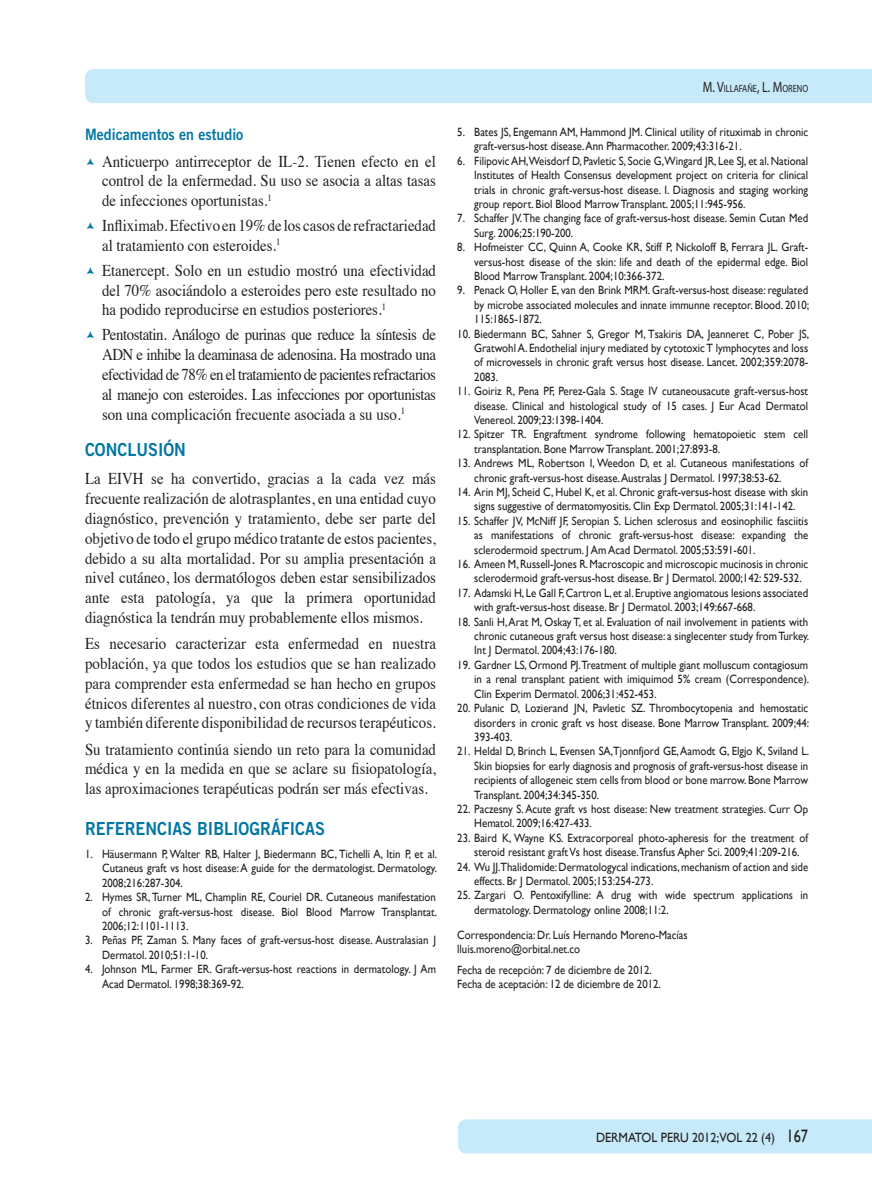
<style>
.page{position:relative;width:872px;height:1191px;background:#fff}
.page>*{position:absolute;margin:0;border:0;box-sizing:border-box;transform-origin:0 0}
.t1{font:18px "Trade Gothic Bold Two";color:#0076a3;scale:.9 1}
.t2{font:16.5px/19.8px "Times";color:#231f20;text-align:justify;scale:.9 1}
.t3{font:15.75px "Trade Gothic Bold Two";color:#0076a3;scale:.9 1}
.t4{font:13.5px "Gill Sans";color:#231f20;scale:.9 1}
.t5{font:12px/14.4px "Gill Sans";color:#231f20;scale:.9 1}
.aaaa{font:10.5px "Myriad Pro";color:#231f20;scale:.8 1}
.s1{font-size:15px}
.s2{font-size:18px}
</style>
<div class="page">
<div style="left:85px;top:69px;width:787px;height:34px;background:#c6eafa"></div>
<div style="left:458px;top:1119px;width:414px;height:34px;background:#c6eafa"></div>
<p class="t3" style="left:85px;top:125px;width:177px">Medicamentos en estudio</p>
<p class="t2" style="left:102px;top:150px;width:372px">Anticuerpo antirreceptor de IL-2. Tienen efecto en el control de la enfermedad. Su uso se asocia a altas tasas de infecciones oportunistas.<sup>1</sup></p>
<p class="t2" style="left:102px;top:214px;width:372px">Infliximab. Efectivo en 19% de los casos de refractariedad al tratamiento con esteroides.<sup>1</sup></p>
<p class="t2" style="left:102px;top:259px;width:372px">Etanercept. Solo en un estudio mostró una efectividad del 70% asociándolo a esteroides pero este resultado no ha podido reproducirse en estudios posteriores.<sup>1</sup></p>
<p class="t2" style="left:102px;top:323px;width:372px">Pentostatin. Análogo de purinas que reduce la síntesis de ADN e inhibe la deaminasa de adenosina. Ha mostrado una efectividad de 78% en el tratamiento de pacientes refractarios al manejo con esteroides. Las infecciones por oportunistas son una complicación frecuente asociada a su uso.<sup>1</sup></p>
<p class="t1" style="left:85px;top:438px;width:113px">CONCLUSIÓN</p>
<p class="t2" style="left:85px;top:467px;width:391px">La EIVH se ha convertido, gracias a la cada vez más frecuente realización de alotrasplantes, en una entidad cuyo diagnóstico, prevención y tratamiento, debe ser parte del objetivo de todo el grupo médico tratante de estos pacientes, debido a su alta mortalidad. Por su amplia presentación a nivel cutáneo, los dermatólogos deben estar sensibilizados ante esta patología, ya que la primera oportunidad diagnóstica la tendrán muy probablemente ellos mismos.</p>
<p class="t2" style="left:85px;top:632px;width:391px">Es necesario caracterizar esta enfermedad en nuestra población, ya que todos los estudios que se han realizado para comprender esta enfermedad se han hecho en grupos étnicos diferentes al nuestro, con otras condiciones de vida y también diferente disponibilidad de recursos terapéuticos.</p>
<p class="t2" style="left:85px;top:738px;width:391px">Su tratamiento continúa siendo un reto para la comunidad médica y en la medida en que se aclare su fisiopatología, las aproximaciones terapéuticas podrán ser más efectivas.</p>
<p class="t1" style="left:85px;top:817px;width:268px">REFERENCIAS BIBLIOGRÁFICAS</p>
<p class="t5" style="left:102px;top:846px;width:374px;text-align:justify;text-indent:-17px">1. Häusermann P, Walter RB, Halter J, Biedermann BC, Tichelli A, Itin P, et al.<br>Cutaneus graft vs host disease: A guide for the dermatologist. Dermatology.<br>2008;216:287-304.</p>
<p class="t5" style="left:102px;top:889px;width:374px;text-align:justify;text-indent:-17px">2. Hymes SR, Turner ML, Champlin RE, Couriel DR. Cutaneous manifestation of chronic graft-versus-host disease. Biol Blood Marrow Transplantat.<br>2006;12:1101-1113.</p>
<p class="t5" style="left:102px;top:933px;width:372px;text-indent:-17px">3. Peñas PF, Zaman S. Many faces of graft-versus-host disease. Australasian J<br>Dermatol. 2010;51:1-10.</p>
<p class="t5" style="left:102px;top:961px;width:372px;text-indent:-17px">4. Johnson ML, Farmer ER. Graft-versus-host reactions in dermatology. J Am<br>Acad Dermatol. 1998;38:369-92.</p>
<p class="aaaa" style="left:702px;top:82px;width:133px"><span class="s1">M. V</span>ILLAFAÑE<span class="s1">, L. M</span>ORENO</p>
<p class="t5" style="left:474px;top:124px;width:372px;text-indent:-17px">5. Bates JS, Engemann AM, Hammond JM. Clinical utility of rituximab in chronic graft-versus-host disease. Ann Pharmacother. 2009;43:316-21.</p>
<p class="t5" style="left:474px;top:153px;width:372px;text-align:justify;text-indent:-17px">6. Filipovic AH,Weisdorf D, Pavletic S, Socie G,Wingard JR, Lee SJ, et al. National Institutes of Health Consensus development project on criteria for clinical trials in chronic graft-versus-host disease. I. Diagnosis and staging working group report. Biol Blood Marrow Transplant. 2005;11:945-956.</p>
<p class="t5" style="left:474px;top:211px;width:372px;text-indent:-17px">7. Schaffer JV. The changing face of graft-versus-host disease. Semin Cutan Med<br>Surg. 2006;25:190-200.</p>
<p class="t5" style="left:474px;top:240px;width:372px;text-align:justify;text-indent:-17px">8. Hofmeister CC, Quinn A, Cooke KR, Stiff P, Nickoloff B, Ferrara JL. Graft&shy;versus-host disease of the skin: life and death of the epidermal edge. Biol Blood Marrow Transplant. 2004;10:366-372.</p>
<p class="t5" style="left:474px;top:283px;width:374px;text-align:justify;text-indent:-17px">9. Penack O, Holler E, van den Brink MRM. Graft-versus-host disease: regulated by microbe associated molecules and innate immunne receptor. Blood. 2010; 115:1865-1872.</p>
<p class="t5" style="left:474px;top:326px;width:374px;text-align:justify;text-indent:-17px">10. Biedermann BC, Sahner S, Gregor M, Tsakiris DA, Jeanneret C, Pober JS, Gratwohl A. Endothelial injury mediated by cytotoxic T lymphocytes and loss of microvessels in chronic graft versus host disease. Lancet. 2002;359:2078- 2083.</p>
<p class="t5" style="left:474px;top:384px;width:372px;text-align:justify;text-indent:-17px">11. Goiriz R, Pena PF, Perez-Gala S. Stage IV cutaneousacute graft-versus-host disease. Clinical and histological study of 15 cases. J Eur Acad Dermatol Venereol. 2009;23:1398-1404.</p>
<p class="t5" style="left:474px;top:427px;width:372px;text-indent:-17px">12. Spitzer TR. Engraftment syndrome following hematopoietic stem cell transplantation. Bone Marrow Transplant. 2001;27:893-8.</p>
<p class="t5" style="left:474px;top:456px;width:372px;text-indent:-17px">13. Andrews ML, Robertson I, Weedon D, et al. Cutaneous manifestations of chronic graft-versus-host disease. Australas J Dermatol. 1997;38:53-62.</p>
<p class="t5" style="left:457px;top:484px;width:391px;text-align:center">14. Arin MJ, Scheid C, Hubel K, et al. Chronic graft-versus-host disease with skin signs suggestive of dermatomyositis. Clin Exp Dermatol. 2005;31:141-142.</p>
<p class="t5" style="left:474px;top:513px;width:372px;text-align:justify;text-indent:-17px">15. Schaffer JV, McNiff JF, Seropian S. Lichen sclerosus and eosinophilic fasciitis as manifestations of chronic graft-versus-host disease: expanding the sclerodermoid spectrum. J Am Acad Dermatol. 2005;53:591-601.</p>
<p class="t5" style="left:474px;top:556px;width:372px;text-indent:-17px">16. Ameen M, Russell-Jones R. Macroscopic and microscopic mucinosis in chronic sclerodermoid graft-versus-host disease. Br J Dermatol. 2000;142: 529-532.</p>
<p class="t5" style="left:474px;top:585px;width:372px;text-indent:-17px">17. Adamski H, Le Gall F, Cartron L, et al. Eruptive angiomatous lesions associated with graft-versus-host disease. Br J Dermatol. 2003;149:667-668.</p>
<p class="t5" style="left:474px;top:614px;width:374px;text-align:justify;text-indent:-17px">18. Sanli H, Arat M, Oskay T, et al. Evaluation of nail involvement in patients with chronic cutaneous graft versus host disease: a singlecenter study from Turkey.<br>Int J Dermatol. 2004;43:176-180.</p>
<p class="t5" style="left:474px;top:657px;width:374px;text-align:justify;text-indent:-17px">19. Gardner LS, Ormond PJ.Treatment of multiple giant molluscum contagiosum in a renal transplant patient with imiquimod 5% cream (Correspondence).<br>Clin Experim Dermatol. 2006;31:452-453.</p>
<p class="t5" style="left:474px;top:700px;width:374px;text-align:justify;text-indent:-17px">20. Pulanic D, Lozierand JN, Pavletic SZ. Thrombocytopenia and hemostatic disorders in cronic graft vs host disease. Bone Marrow Transplant. 2009;44:<br>393-403.</p>
<p class="t5" style="left:474px;top:744px;width:374px;text-align:justify;text-indent:-17px">21. Heldal D, Brinch L, Evensen SA,Tjonnfjord GE, Aamodt G, Elgjo K, Sviland L.<br>Skin biopsies for early diagnosis and prognosis of graft-versus-host disease in recipients of allogeneic stem cells from blood or bone marrow. Bone Marrow Transplant. 2004;34:345-350.</p>
<p class="t5" style="left:474px;top:801px;width:372px;text-indent:-17px">22. Paczesny S. Acute graft vs host disease: New treatment strategies. Curr Op<br>Hematol. 2009;16:427-433.</p>
<p class="t5" style="left:474px;top:830px;width:372px;text-indent:-17px">23. Baird K, Wayne KS. Extracorporeal photo-apheresis for the treatment of steroid resistant graft Vs host disease.Transfus Apher Sci. 2009;41:209-216.</p>
<p class="t5" style="left:474px;top:859px;width:372px;text-indent:-17px">24. Wu JJ.Thalidomide: Dermatologycal indications, mechanism of action and side effects. Br J Dermatol. 2005;153:254-273.</p>
<p class="t5" style="left:474px;top:888px;width:372px;text-indent:-17px">25. Zargari O. Pentoxifylline: A drug with wide spectrum applications in dermatology. Dermatology online 2008;11:2.</p>
<p class="t5" style="left:457px;top:927px;width:258px">Correspondencia: Dr. Luís Hernando Moreno-Macías lluis.moreno@orbital.net.co</p>
<p class="t5" style="left:457px;top:962px;width:228px">Fecha de recepción: 7 de diciembre de 2012.<br>Fecha de aceptación: 12 de diciembre de 2012.</p>
<p class="t4" style="left:596px;top:1129px;width:237px">DERMATOL PERU 2012;VOL 22 (4) <span class="s2">167</span></p>
</div>
